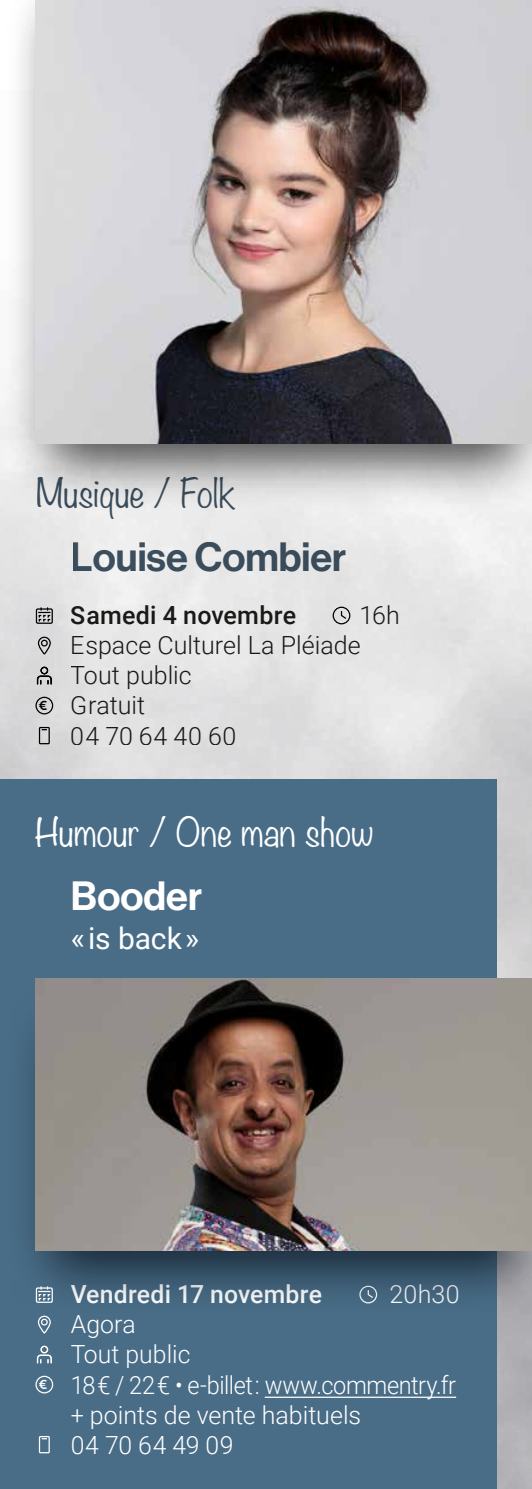
<style>
.page{position:relative;width:532px;height:1489px;background:#fff}
.page>*{position:absolute;margin:0;border:0;box-sizing:border-box;transform-origin:0 0}
.t1{font:40px "N Haas Grotesk DS Pro 65 Md";color:#415464}
.t2{font:40px "N Haas Grotesk DS Pro 65 Md";color:#fff}
.t3{font:300 35px "Noteworthy";letter-spacing:.005em;color:#fff}
.t4{font:300 35px "Noteworthy";color:#415464}
.t5{font:30px "Roboto";letter-spacing:-.005em;color:#fff}
.t6{font:300 25px/30px "Roboto";color:#fff}
.t7{font:300 25px/30px "Roboto";color:#1d1d1b}
.t8{font:500 25px "Roboto";letter-spacing:.01em;color:#fff}
.t9{font:500 25px "Roboto";letter-spacing:.01em;color:#1d1d1b}
.t10{font:600 13.75px "Averta";color:#000}
.t11{font:600 13.75px "Averta";color:#fff}
</style>
<div class="page">
<img style="left:0;top:383px;width:531px;height:1105px">
<div style="left:0;top:780px;width:496px;height:708px;background:#496d87"></div>
<hr style="left:264px;top:1396px;width:192px;height:1px;background:#fff">
<svg style="left:332px;top:606px;width:18px;height:18px"></svg>
<div style="left:6px;top:0;width:525px;height:508px;background:#0e0f0e;opacity:.75"></div>
<div style="left:6px;top:984px;width:525px;height:331px;background:#13222e;opacity:.75"></div>
<svg style="left:37px;top:636px;width:14px;height:18px"></svg>
<div style="left:41px;top:667px;width:7px;height:7px;border:1px solid #000;border-radius:50%"></div>
<div style="left:40px;top:666px;width:8px;height:8px;border:1px solid #000;border-radius:50%"></div>
<svg style="left:36px;top:675px;width:16px;height:9px"></svg>
<svg style="left:35px;top:696px;width:18px;height:18px"></svg>
<svg style="left:38px;top:726px;width:12px;height:18px"></svg>
<div style="left:36px;top:608px;width:17px;height:16px;border:1px solid #000"></div>
<svg style="left:38px;top:608px;width:13px;height:14px"></svg>
<svg style="left:38px;top:1436px;width:12px;height:17px"></svg>
<svg style="left:37px;top:1315px;width:14px;height:18px"></svg>
<div style="left:41px;top:1345px;width:7px;height:7px;border:1px solid #000;border-radius:50%"></div>
<div style="left:40px;top:1345px;width:8px;height:8px;border:1px solid #fff;border-radius:50%"></div>
<svg style="left:36px;top:1353px;width:16px;height:10px"></svg>
<svg style="left:35px;top:1375px;width:18px;height:18px"></svg>
<div style="left:36px;top:1287px;width:17px;height:15px;border:1px solid #fff"></div>
<svg style="left:38px;top:1286px;width:13px;height:15px"></svg>
<img style="left:35px;top:978px;width:496px;height:272px">
<img style="left:35px;top:0;width:496px;height:443px">
<h2 class="t4" style="left:35px;top:462px;width:201px">Musique / Folk</h2>
<h1 class="t1" style="left:71px;top:534px;width:276px">Louise Combier</h1>
<p class="t10" style="left:39px;top:696px;width:10px">€</p>
<p class="t7" style="left:71px;top:599px;width:330px;text-indent:288px">16h<br>Espace Culturel La Pléiade<br>Tout public<br>Gratuit<br>04 70 64 40 60</p>
<p class="t9" style="left:71px;top:598px;width:226px">Samedi 4 novembre</p>
<h2 class="t3" style="left:35px;top:801px;width:340px">Humour / One man show</h2>
<h1 class="t2" style="left:71px;top:872px;width:133px">Booder</h1>
<p class="t5" style="left:71px;top:917px;width:130px">« is back »</p>
<p class="t11" style="left:39px;top:1375px;width:10px">€</p>
<p class="t8" style="left:71px;top:1276px;width:252px">Vendredi 17 novembre</p>
<p class="t6" style="left:389px;top:1278px;width:71px">20h30</p>
<p class="t6" style="left:71px;top:1308px;width:386px">Agora<br>Tout public<br>18 € / 22 € • e-billet : www.commentry.fr + points de vente habituels<br>04 70 64 49 09</p>
</div>
